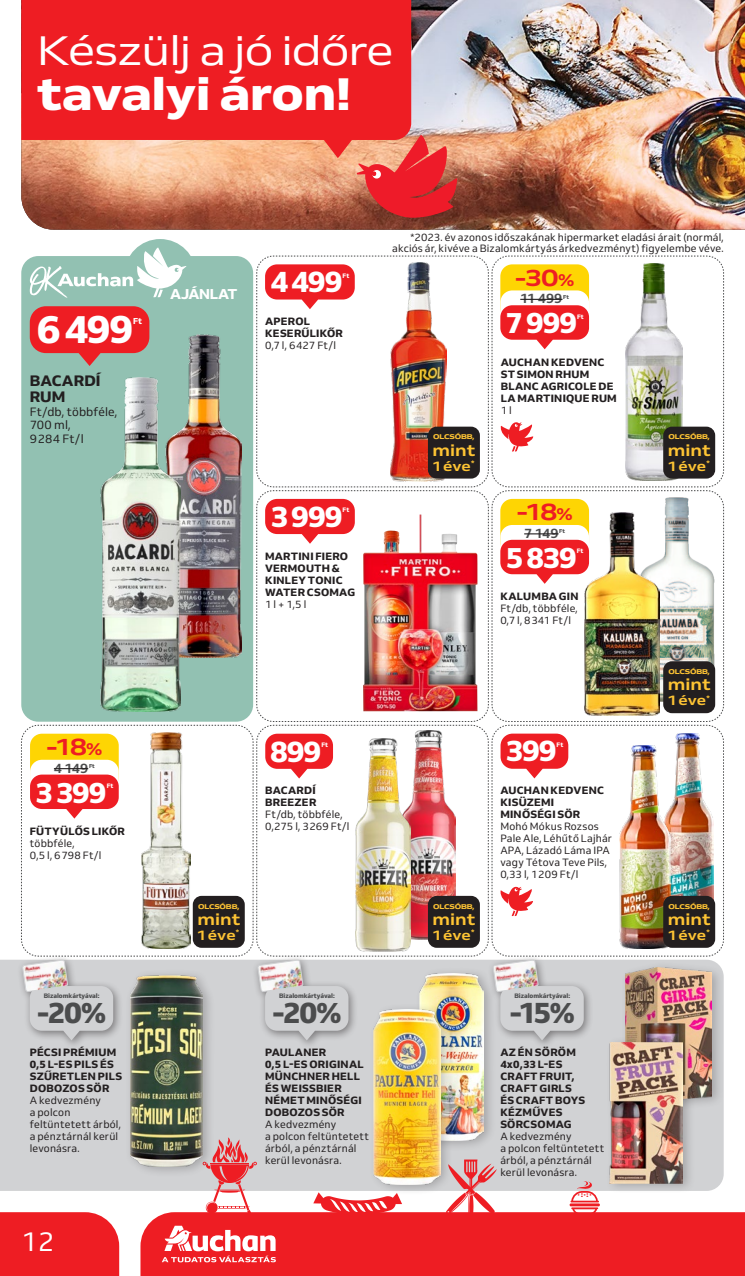
<style>
.page{position:relative;width:745px;height:1276px;background:#fff}
.page>*{position:absolute;margin:0;border:0;box-sizing:border-box;transform-origin:0 0}
.t1{font:45px "Venn Semi Ex X Bold";letter-spacing:-.02em;color:#fff}
.t2{font:40.8px "Venn Semi Ex";letter-spacing:-.02em;color:#fff}
.pajzs{font:800 39px "Venn";color:#fff}
.pajzs-2{font:800 29.25px "Venn";letter-spacing:-.04em;color:#fff}
.pajzs_bk_szazalekos{font:800 29.25px "Venn";color:#4b4c4d}
.pajzs-3{font:800 28.95px "Venn";letter-spacing:-.04em;color:#fff}
.t3{font:27px "Venn";color:#fff}
.t4{font:700 23.4px "Venn Semi Ex";color:#ee1d23}
.t5{font:700 16.05px "Venn Semi Ex";color:#fec434}
.bomba_termek_megnevezes{font:800 15px/16.5px "Venn";letter-spacing:.01em;color:#231f20}
.t6{font:800 14.25px "Venn";letter-spacing:-.025em;color:#fff}
.t7{font:700 13.65px "Venn Semi Ex";color:#fec434}
.pajzs_athuzott{font:700 13.35px "Venn";letter-spacing:-.005em;color:#4b4c4d}
.bomba_termek_leiras{font:12px/13.5px "Venn";letter-spacing:.01em;color:#231f20}
.alap_termek_leiras{font:10.5px/12px "Venn";letter-spacing:.015em;color:#231f20}
.alap_termek_megnevezes{font:800 10.5px/12px "Venn";letter-spacing:.025em;color:#231f20}
.pajzs-4{font:800 8.55px "Venn";color:#fff}
.t8{font:6.75px "Venn Semi Ex X Bold";letter-spacing:-.03em;color:#fec434}
.t9{font:800 6.3px "Venn";color:#4b4c4d}
.pajzs-5{font:800 6.3px "Venn";letter-spacing:.015em;color:#fff}
.pajzs_athuzott-2{font:800 5.55px "Venn";color:#4b4c4d}
.s1{font-size:17.1px}
</style>
<div class="page">
<div style="left:0;top:1212px;width:119px;height:64px;background:#ee1d23"></div>
<div style="left:140px;top:1212px;width:604px;height:64px;background:#ee1d23"></div>
<img style="left:21px;top:0;width:723px;height:230px">
<div style="left:21px;top:0;width:390px;height:140px;background:#ee1d23"></div>
<svg style="left:319px;top:134px;width:138px;height:84px;background:#dd5a4d"></svg>
<div style="left:124px;top:239px;width:72px;height:72px;background:#92c1b2;border-radius:50%"></div>
<div style="left:0;top:959px;width:723px;height:232px;background:#d1d2d4"></div>
<svg style="left:446px;top:1159px;width:50px;height:60px"></svg>
<hr style="left:569px;top:1203px;width:30px;height:3px;background:#ee1d23">
<svg style="left:570px;top:1181px;width:28px;height:34px"></svg>
<svg style="left:313px;top:1192px;width:89px;height:23px"></svg>
<svg style="left:202px;top:1137px;width:55px;height:76px"></svg>
<div style="left:414px;top:966px;width:82px;height:186px;background:#231f20;opacity:.25"></div>
<img style="left:453px;top:1040px;width:30px;height:101px">
<div style="left:620px;top:961px;width:104px;height:150px;background:#231f20;opacity:.25"></div>
<img style="left:695px;top:1040px;width:16px;height:60px">
<div style="left:604px;top:1035px;width:91px;height:159px;background:#231f20;opacity:.25"></div>
<img style="left:609px;top:1042px;width:73px;height:141px">
<div style="left:627px;top:488px;width:100px;height:215px;background:#231f20;opacity:.4"></div>
<div style="left:125px;top:969px;width:90px;height:209px;background:#231f20;opacity:.25"></div>
<img style="left:130px;top:1040px;width:73px;height:126px">
<div style="left:368px;top:1002px;width:85px;height:193px;background:#231f20;opacity:.25"></div>
<img style="left:373px;top:1040px;width:67px;height:144px">
<svg style="left:162px;top:1225px;width:114px;height:37px"></svg>
<div style="left:17px;top:954px;width:107px;height:96px;background:#d1d2d4"></div>
<div style="left:252px;top:954px;width:107px;height:96px;background:#d1d2d4"></div>
<div style="left:487px;top:954px;width:107px;height:96px;background:#231f20;opacity:.5"></div>
<img style="left:21px;top:247px;width:702px;height:793px">
<hr style="left:54px;top:768px;width:34px;height:1px;background:#231f20">
<div style="left:427px;top:427px;width:52px;height:51px;background:#231f20;border-radius:9px"></div>
<div style="left:662px;top:427px;width:52px;height:51px;background:#231f20;border-radius:9px"></div>
<div style="left:427px;top:896px;width:52px;height:52px;background:#231f20;border-radius:9px"></div>
<div style="left:193px;top:896px;width:51px;height:52px;background:#231f20;border-radius:9px"></div>
<div style="left:662px;top:661px;width:52px;height:52px;background:#231f20;border-radius:9px"></div>
<div style="left:662px;top:896px;width:52px;height:52px;background:#231f20;border-radius:9px"></div>
<p class="t2" style="left:37px;top:26px;width:358px">Készülj a jó időre</p>
<p class="t1" style="left:37px;top:66px;width:316px">tavalyi áron!</p>
<p class="pajzs" style="left:37px;top:305px;width:98px">6 499</p>
<p class="pajzs-4" style="left:133px;top:315px;width:11px">Ft</p>
<p class="bomba_termek_megnevezes" style="left:30px;top:372px;width:72px">BACARDÍ<br>RUM</p>
<p class="bomba_termek_leiras" style="left:30px;top:404px;width:89px">Ft/db, többféle,<br>700 ml,<br>9 284 Ft/l</p>
<p class="t4" style="left:46px;top:732px;width:58px">-18<span class="s1">%</span></p>
<p class="pajzs-3" style="left:35px;top:774px;width:73px">3 399</p>
<p class="pajzs-5" style="left:107px;top:782px;width:8px">Ft</p>
<p class="pajzs_athuzott" style="left:54px;top:759px;width:36px">4 149</p>
<p class="pajzs_athuzott-2" style="left:89px;top:762px;width:7px">Ft</p>
<p class="alap_termek_megnevezes" style="left:30px;top:825px;width:97px">FÜTYÜLŐS LIKŐR</p>
<p class="alap_termek_leiras" style="left:30px;top:837px;width:73px">többféle,<br>0,5 l, 6 798 Ft/l</p>
<p class="t9" style="left:44px;top:991px;width:57px">Bizalomkártyával:</p>
<p class="pajzs_bk_szazalekos" style="left:37px;top:994px;width:71px">-20%</p>
<p class="alap_termek_megnevezes" style="left:30px;top:1046px;width:94px">PÉCSI PRÉMIUM<br>0,5 L-ES PILS ÉS<br>SZŰRETLEN PILS<br>DOBOZOS SÖR</p>
<p class="alap_termek_leiras" style="left:30px;top:1094px;width:93px">A kedvezmény<br>a polcon feltüntetett árból, a pénztárnál kerül levonásra.</p>
<h3 class="t3" style="left:21px;top:1225px;width:35px">12</h3>
<p class="t6" style="left:170px;top:285px;width:68px">AJÁNLAT</p>
<p class="t8" style="left:198px;top:902px;width:43px">OLCSÓBB,</p>
<p class="t5" style="left:197px;top:909px;width:45px">mint</p>
<p class="t7" style="left:196px;top:926px;width:44px">1 éve<sup>*</sup></p>
<p class="pajzs-2" style="left:270px;top:263px;width:74px">4 499</p>
<p class="pajzs-5" style="left:342px;top:271px;width:8px">Ft</p>
<p class="alap_termek_megnevezes" style="left:265px;top:315px;width:79px">APEROL<br>KESERŰLIKŐR</p>
<p class="alap_termek_leiras" style="left:265px;top:339px;width:72px">0,7 l, 6 427 Ft/l</p>
<p class="pajzs-2" style="left:270px;top:498px;width:74px">3 999</p>
<p class="pajzs-5" style="left:342px;top:506px;width:8px">Ft</p>
<p class="alap_termek_megnevezes" style="left:265px;top:549px;width:91px">MARTINI FIERO<br>VERMOUTH &amp;<br>KINLEY TONIC<br>WATER CSOMAG</p>
<p class="alap_termek_leiras" style="left:265px;top:598px;width:43px">1 l + 1,5 l</p>
<p class="pajzs-2" style="left:270px;top:733px;width:53px">899</p>
<p class="pajzs-5" style="left:321px;top:740px;width:8px">Ft</p>
<p class="alap_termek_megnevezes" style="left:265px;top:784px;width:53px">BACARDÍ<br>BREEZER</p>
<p class="alap_termek_leiras" style="left:265px;top:808px;width:86px">Ft/db, többféle,<br>0,275 l, 3 269 Ft/l</p>
<p class="t9" style="left:279px;top:991px;width:57px">Bizalomkártyával:</p>
<p class="pajzs_bk_szazalekos" style="left:272px;top:994px;width:71px">-20%</p>
<p class="alap_termek_megnevezes" style="left:265px;top:1046px;width:100px">PAULANER<br>0,5 L-ES ORIGINAL<br>MÜNCHNER HELL<br>ÉS WEISSBIER<br>NÉMET MINŐSÉGI<br>DOBOZOS SÖR</p>
<p class="alap_termek_leiras" style="left:265px;top:1118px;width:105px">A kedvezmény<br>a polcon feltüntetett árból, a pénztárnál kerül levonásra.</p>
<p class="alap_termek_leiras" style="left:392px;top:231px;width:333px;line-height:11.2px;text-align:right">*2023. év azonos időszakának hipermarket eladási árait (normál, akciós ár, kivéve a Bizalomkártyás árkedvezményt) figyelembe véve.</p>
<p class="t4" style="left:514px;top:263px;width:61px">-30<span class="s1">%</span></p>
<p class="pajzs-3" style="left:505px;top:305px;width:73px">7 999</p>
<p class="pajzs-5" style="left:576px;top:313px;width:8px">Ft</p>
<p class="pajzs_athuzott" style="left:520px;top:290px;width:44px">11 499</p>
<p class="pajzs_athuzott-2" style="left:563px;top:293px;width:7px">Ft</p>
<p class="t8" style="left:433px;top:433px;width:43px">OLCSÓBB,</p>
<p class="t5" style="left:432px;top:440px;width:45px">mint</p>
<p class="t7" style="left:431px;top:457px;width:44px">1 éve<sup>*</sup></p>
<p class="alap_termek_megnevezes" style="left:500px;top:356px;width:117px">AUCHAN KEDVENC<br>ST SIMON RHUM<br>BLANC AGRICOLE DE<br>LA MARTINIQUE RUM</p>
<p class="alap_termek_leiras" style="left:500px;top:404px;width:13px">1 l</p>
<p class="t4" style="left:516px;top:497px;width:58px">-18<span class="s1">%</span></p>
<p class="pajzs-3" style="left:505px;top:539px;width:72px">5 839</p>
<p class="pajzs-5" style="left:576px;top:547px;width:8px">Ft</p>
<p class="pajzs_athuzott" style="left:524px;top:525px;width:36px">7 149</p>
<p class="pajzs_athuzott-2" style="left:559px;top:528px;width:7px">Ft</p>
<p class="alap_termek_megnevezes" style="left:500px;top:590px;width:80px">KALUMBA GIN</p>
<p class="alap_termek_leiras" style="left:500px;top:602px;width:79px">Ft/db, többféle,<br>0,7 l, 8 341 Ft/l</p>
<p class="t8" style="left:433px;top:902px;width:43px">OLCSÓBB,</p>
<p class="t5" style="left:432px;top:909px;width:45px">mint</p>
<p class="t7" style="left:431px;top:926px;width:44px">1 éve<sup>*</sup></p>
<p class="pajzs-2" style="left:505px;top:732px;width:53px">399</p>
<p class="pajzs-5" style="left:556px;top:740px;width:8px">Ft</p>
<p class="alap_termek_megnevezes" style="left:500px;top:784px;width:105px">AUCHAN KEDVENC<br>KISÜZEMI<br>MINŐSÉGI SÖR</p>
<p class="alap_termek_leiras" style="left:500px;top:820px;width:113px">Mohó Mókus Rozsos<br>Pale Ale, Léhűtő Lajhár<br>APA, Lázadó Láma IPA vagy Tétova Teve Pils,<br>0,33 l, 1 209 Ft/l</p>
<p class="t9" style="left:514px;top:991px;width:57px">Bizalomkártyával:</p>
<p class="pajzs_bk_szazalekos" style="left:509px;top:994px;width:67px">-15%</p>
<p class="alap_termek_megnevezes" style="left:500px;top:1046px;width:86px">AZ ÉN SÖRÖM<br>4x0,33 L-ES<br>CRAFT FRUIT,<br>CRAFT GIRLS<br>ÉS CRAFT BOYS<br>KÉZMŰVES<br>SÖRCSOMAG</p>
<p class="alap_termek_leiras" style="left:500px;top:1130px;width:105px">A kedvezmény<br>a polcon feltüntetett árból, a pénztárnál kerül levonásra.</p>
<p class="t8" style="left:668px;top:433px;width:43px">OLCSÓBB,</p>
<p class="t5" style="left:667px;top:440px;width:45px">mint</p>
<p class="t7" style="left:666px;top:457px;width:44px">1 éve<sup>*</sup></p>
<p class="t8" style="left:668px;top:667px;width:43px">OLCSÓBB,</p>
<p class="t5" style="left:667px;top:674px;width:45px">mint</p>
<p class="t7" style="left:666px;top:692px;width:44px">1 éve<sup>*</sup></p>
<p class="t8" style="left:668px;top:902px;width:43px">OLCSÓBB,</p>
<p class="t5" style="left:667px;top:909px;width:45px">mint</p>
<p class="t7" style="left:666px;top:926px;width:44px">1 éve<sup>*</sup></p>
</div>
